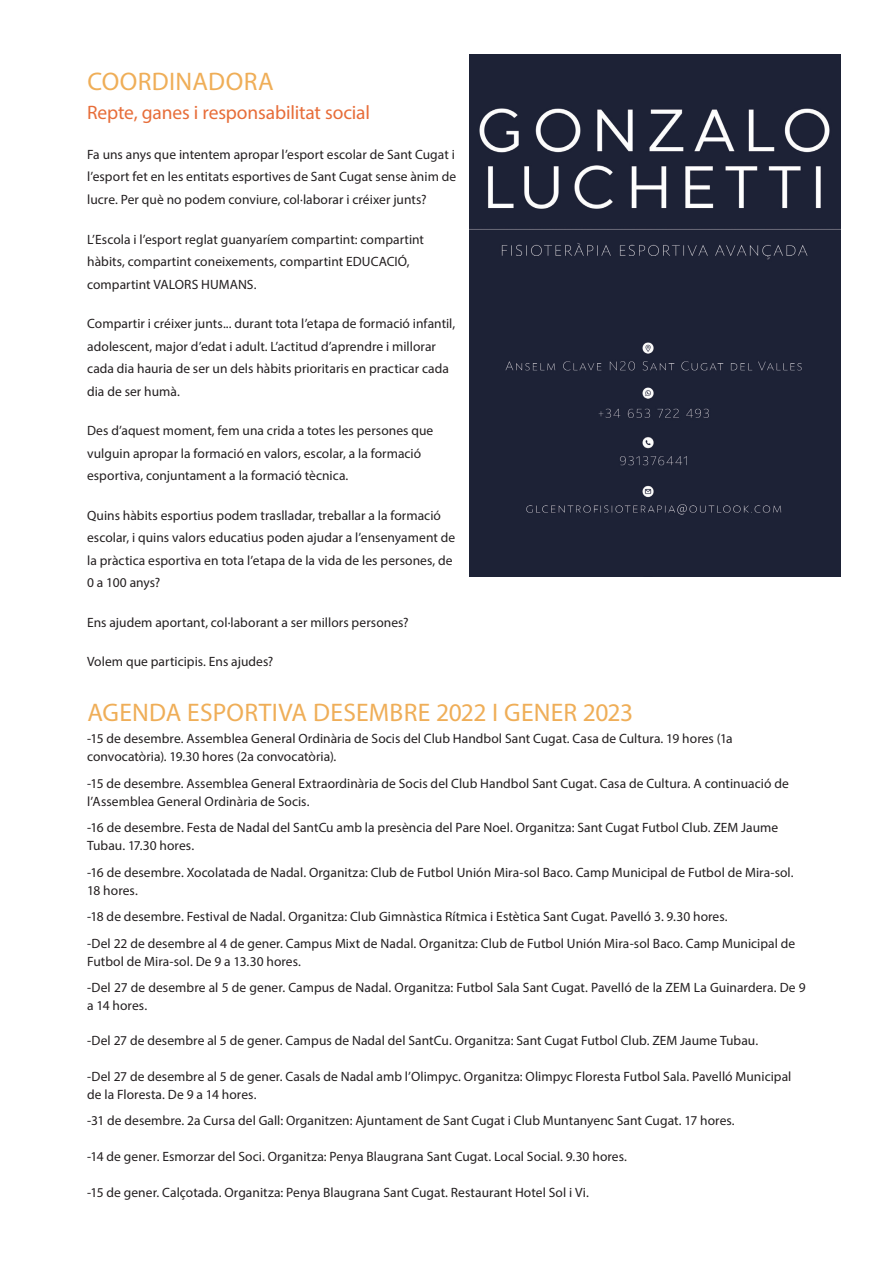
<style>
.page{position:relative;width:893px;height:1263px;background:#fff}
.page>*{position:absolute;margin:0;border:0;box-sizing:border-box;transform-origin:0 0}
.t1{font:25.5px "Myriad Pro";letter-spacing:.015em;color:#efae58}
.t2{font:19.5px "Myriad Pro";letter-spacing:-.01em;color:#e76d39}
.t3{font:13.5px/22.5px "Myriad Pro";letter-spacing:.005em;color:#231f20}
</style>
<div class="page">
<div style="left:469px;top:54px;width:371px;height:522px;background:#1d2236"></div>
<h1 class="t1" style="left:87px;top:65px;width:188px">COORDINADORA</h1>
<h2 class="t2" style="left:87px;top:101px;width:284px">Repte, ganes i responsabilitat social</h2>
<p class="t3" style="left:87px;top:143px;width:371px;text-align:justify">Fa uns anys que intentem apropar l’esport escolar de Sant Cugat i l’esport fet en les entitats esportives de Sant Cugat sense ànim de lucre. Per què no podem conviure, col·laborar i créixer junts?</p>
<p class="t3" style="left:87px;top:227px;width:338px">L’Escola i l’esport reglat guanyaríem compartint: compartint hàbits, compartint coneixements, compartint EDUCACIÓ, compartint VALORS HUMANS.</p>
<p class="t3" style="left:87px;top:312px;width:370px">Compartir i créixer junts... durant tota l’etapa de formació infantil, adolescent, major d’edat i adult. L’actitud d’aprendre i millorar cada dia hauria de ser un dels hàbits prioritaris en practicar cada dia de ser humà.</p>
<p class="t3" style="left:87px;top:419px;width:348px">Des d’aquest moment, fem una crida a totes les persones que vulguin apropar la formació en valors, escolar, a la formació esportiva, conjuntament a la formació tècnica.</p>
<p class="t3" style="left:87px;top:504px;width:370px">Quins hàbits esportius podem traslladar, treballar a la formació escolar, i quins valors educatius poden ajudar a l’ensenyament de la pràctica esportiva en tota l’etapa de la vida de les persones, de 0 a 100 anys?</p>
<p class="t3" style="left:87px;top:611px;width:323px">Ens ajudem aportant, col·laborant a ser millors persones?</p>
<p class="t3" style="left:87px;top:650px;width:188px">Volem que participis. Ens ajudes?</p>
<h1 class="t1" style="left:87px;top:697px;width:547px">AGENDA ESPORTIVA DESEMBRE 2022 I GENER 2023</h1>
<p class="t3" style="left:87px;top:730px;width:647px;line-height:18px">-15 de desembre. Assemblea General Ordinària de Socis del Club Handbol Sant Cugat. Casa de Cultura. 19 hores (1a convocatòria). 19.30 hores (2a convocatòria).</p>
<p class="t3" style="left:87px;top:774px;width:703px;line-height:18px">-15 de desembre. Assemblea General Extraordinària de Socis del Club Handbol Sant Cugat. Casa de Cultura. A continuació de l’Assemblea General Ordinària de Socis.</p>
<p class="t3" style="left:87px;top:819px;width:693px;line-height:18px">-16 de desembre. Festa de Nadal del SantCu amb la presència del Pare Noel. Organitza: Sant Cugat Futbol Club. ZEM Jaume<br>Tubau. 17.30 hores.</p>
<p class="t3" style="left:87px;top:863px;width:708px;line-height:18px">-16 de desembre. Xocolatada de Nadal. Organitza: Club de Futbol Unión Mira-sol Baco. Camp Municipal de Futbol de Mira-sol.<br>18 hores.</p>
<p class="t3" style="left:87px;top:903px;width:710px;line-height:26.5px">-18 de desembre. Festival de Nadal. Organitza: Club Gimnàstica Rítmica i Estètica Sant Cugat. Pavelló 3. 9.30 hores.<br>-Del 22 de desembre al 4 de gener. Campus Mixt de Nadal. Organitza: Club de Futbol Unión Mira-sol Baco. Camp Municipal de</p>
<p class="t3" style="left:87px;top:948px;width:720px;line-height:26.5px">Futbol de Mira-sol. De 9 a 13.30 hores.<br>-Del 27 de desembre al 5 de gener. Campus de Nadal. Organitza: Futbol Sala Sant Cugat. Pavelló de la ZEM La Guinardera. De 9</p>
<p class="t3" style="left:87px;top:994px;width:61px">a 14 hores.</p>
<p class="t3" style="left:87px;top:1029px;width:673px">-Del 27 de desembre al 5 de gener. Campus de Nadal del SantCu. Organitza: Sant Cugat Futbol Club. ZEM Jaume Tubau.</p>
<p class="t3" style="left:87px;top:1067px;width:706px;line-height:18px">-Del 27 de desembre al 5 de gener. Casals de Nadal amb l’Olimpyc. Organitza: Olimpyc Floresta Futbol Sala. Pavelló Municipal de la Floresta. De 9 a 14 hores.</p>
<p class="t3" style="left:87px;top:1109px;width:649px">-31 de desembre. 2a Cursa del Gall: Organitzen: Ajuntament de Sant Cugat i Club Muntanyenc Sant Cugat. 17 hores.</p>
<p class="t3" style="left:87px;top:1145px;width:541px">-14 de gener. Esmorzar del Soci. Organitza: Penya Blaugrana Sant Cugat. Local Social. 9.30 hores.</p>
<p class="t3" style="left:87px;top:1181px;width:503px">-15 de gener. Calçotada. Organitza: Penya Blaugrana Sant Cugat. Restaurant Hotel Sol i Vi.</p>
</div>
